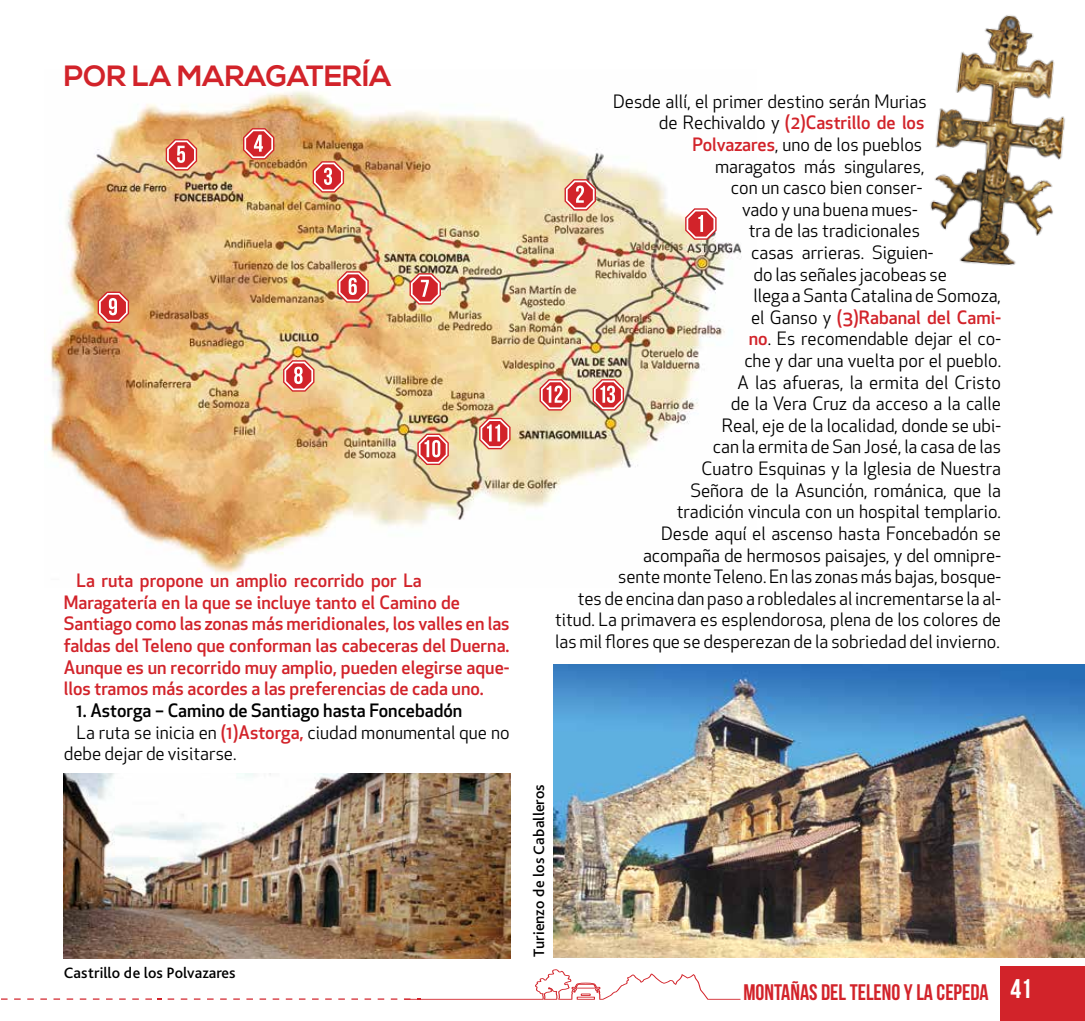
<style>
.page{position:relative;width:1085px;height:1021px;background:#fff}
.page>*{position:absolute;margin:0;border:0;box-sizing:border-box;transform-origin:0 0}
.t1{font:700 29.25px "Nexa";color:#d2232a}
.t2{font:22.5px "Bebas Neue";color:#d2232a}
.t3{font:18px "Apex New";color:#000}
.t4{font:500 18px/21.6px "Apex New";color:#d2232a}
.t5{font:500 18px "Apex New";color:#000}
.t6{font:500 15.75px "Bliss Pro";color:#000}
.s1{font-weight:500;color:#d2232a}
.s2{font-weight:400;color:#000}
.s3{font-size:27px;color:#fff}
</style>
<div class="page">
<div style="left:1000px;top:966px;width:84px;height:54px;background:#d2232a"></div>
<svg style="left:404px;top:969px;width:336px;height:30px"></svg>
<img style="left:45px;top:91px;width:697px;height:483px">
<img style="left:64px;top:773px;width:446px;height:185px">
<img style="left:553px;top:665px;width:531px;height:292px">
<img style="left:930px;top:15px;width:135px;height:251px">
<svg style="left:685px;top:208px;width:31px;height:32px"></svg>
<svg style="left:564px;top:179px;width:32px;height:31px"></svg>
<svg style="left:312px;top:161px;width:32px;height:32px"></svg>
<svg style="left:243px;top:128px;width:31px;height:31px"></svg>
<svg style="left:337px;top:271px;width:32px;height:32px"></svg>
<svg style="left:283px;top:360px;width:31px;height:31px"></svg>
<svg style="left:98px;top:291px;width:31px;height:32px"></svg>
<svg style="left:417px;top:433px;width:32px;height:32px"></svg>
<svg style="left:479px;top:418px;width:31px;height:31px"></svg>
<svg style="left:539px;top:379px;width:32px;height:31px"></svg>
<svg style="left:592px;top:379px;width:32px;height:31px"></svg>
<svg style="left:166px;top:139px;width:31px;height:31px"></svg>
<svg style="left:409px;top:273px;width:32px;height:31px"></svg>
<h1 class="t1" style="left:64px;top:59px;width:329px">POR LA MARAGATERÍA</h1>
<p class="t4" style="left:64px;top:569px;width:447px;text-indent:13px">La ruta propone un amplio recorrido por La Maragatería en la que se incluye tanto el Camino de Santiago como las zonas más meridionales, los valles en las faldas del Teleno que conforman las cabeceras del Duerna.<br>Aunque es un recorrido muy amplio, pueden elegirse aque&shy;llos tramos más acordes a las preferencias de cada uno.</p>
<p class="t5" style="left:77px;top:698px;width:387px">1. Astorga – Camino de Santiago hasta Foncebadón</p>
<p class="t3" style="left:77px;top:720px;width:434px">La ruta se inicia en <span class="s1">(1)Astorga,</span> ciudad monumental que no</p>
<p class="t3" style="left:64px;top:742px;width:174px">debe dejar de visitarse.</p>
<p class="t6" style="left:64px;top:962px;width:173px">Castrillo de los Polvazares</p>
<p class="t3" style="left:613px;top:90px;width:315px">Desde allí, el primer destino serán Murias</p>
<p class="t4" style="left:658px;top:112px;width:267px"><span class="s2">de Rechivaldo y</span> (2)Castrillo de los</p>
<p class="t3" style="left:692px;top:133px;width:231px"><span class="s1">Polvazares</span>, uno de los pueblos</p>
<p class="t3" style="left:715px;top:155px;width:211px">maragatos más singulares,</p>
<p class="t3" style="left:730px;top:176px;width:193px">con un casco bien conser-</p>
<p class="t3" style="left:742px;top:198px;width:177px">vado y una buena mues-</p>
<p class="t3" style="left:748px;top:219px;width:172px">tra de las tradicionales</p>
<p class="t3" style="left:751px;top:241px;width:184px">casas arrieras. Siguien-</p>
<p class="t3" style="left:753px;top:263px;width:195px">do las señales jacobeas se</p>
<p class="t3" style="left:753px;top:284px;width:249px">llega a Santa Catalina de Somoza,</p>
<p class="t4" style="left:751px;top:306px;width:251px"><span class="s2">el Ganso y</span> (3)Rabanal del Cami-</p>
<p class="t3" style="left:748px;top:327px;width:254px"><span class="s1">no</span>. Es recomendable dejar el co-</p>
<p class="t3" style="left:744px;top:349px;width:258px">che y dar una vuelta por el pueblo.</p>
<p class="t3" style="left:737px;top:371px;width:265px">A las afueras, la ermita del Cristo</p>
<p class="t3" style="left:730px;top:392px;width:272px">de la Vera Cruz da acceso a la calle</p>
<p class="t3" style="left:721px;top:414px;width:280px">Real, eje de la localidad, donde se ubi-</p>
<p class="t3" style="left:712px;top:435px;width:289px">can la ermita de San José, la casa de las</p>
<p class="t3" style="left:701px;top:457px;width:301px">Cuatro Esquinas y la Iglesia de Nuestra</p>
<p class="t3" style="left:690px;top:479px;width:312px">Señora de la Asunción, románica, que la</p>
<p class="t3" style="left:676px;top:500px;width:326px">tradición vincula con un hospital templario.</p>
<p class="t3" style="left:661px;top:522px;width:341px">Desde aquí el ascenso hasta Foncebadón se</p>
<p class="t3" style="left:643px;top:543px;width:359px">acompaña de hermosos paisajes, y del omnipre-</p>
<p class="t3" style="left:618px;top:565px;width:384px">sente monte Teleno. En las zonas más bajas, bosque-</p>
<p class="t3" style="left:577px;top:587px;width:424px">tes de encina dan paso a robledales al incrementarse la al-</p>
<p class="t3" style="left:555px;top:608px;width:447px">titud. La primavera es esplendorosa, plena de los colores de</p>
<p class="t3" style="left:555px;top:630px;width:446px">las mil flores que se desperezan de la sobriedad del invierno.</p>
<p class="t6" style="left:529px;top:957px;width:174px;rotate:-90deg">Turienzo de los Caballeros</p>
<p class="t2" style="left:743px;top:979px;width:290px">MONTAÑAS DEL TELENO Y LA CEPEDA <span class="s3">41</span></p>
</div>
